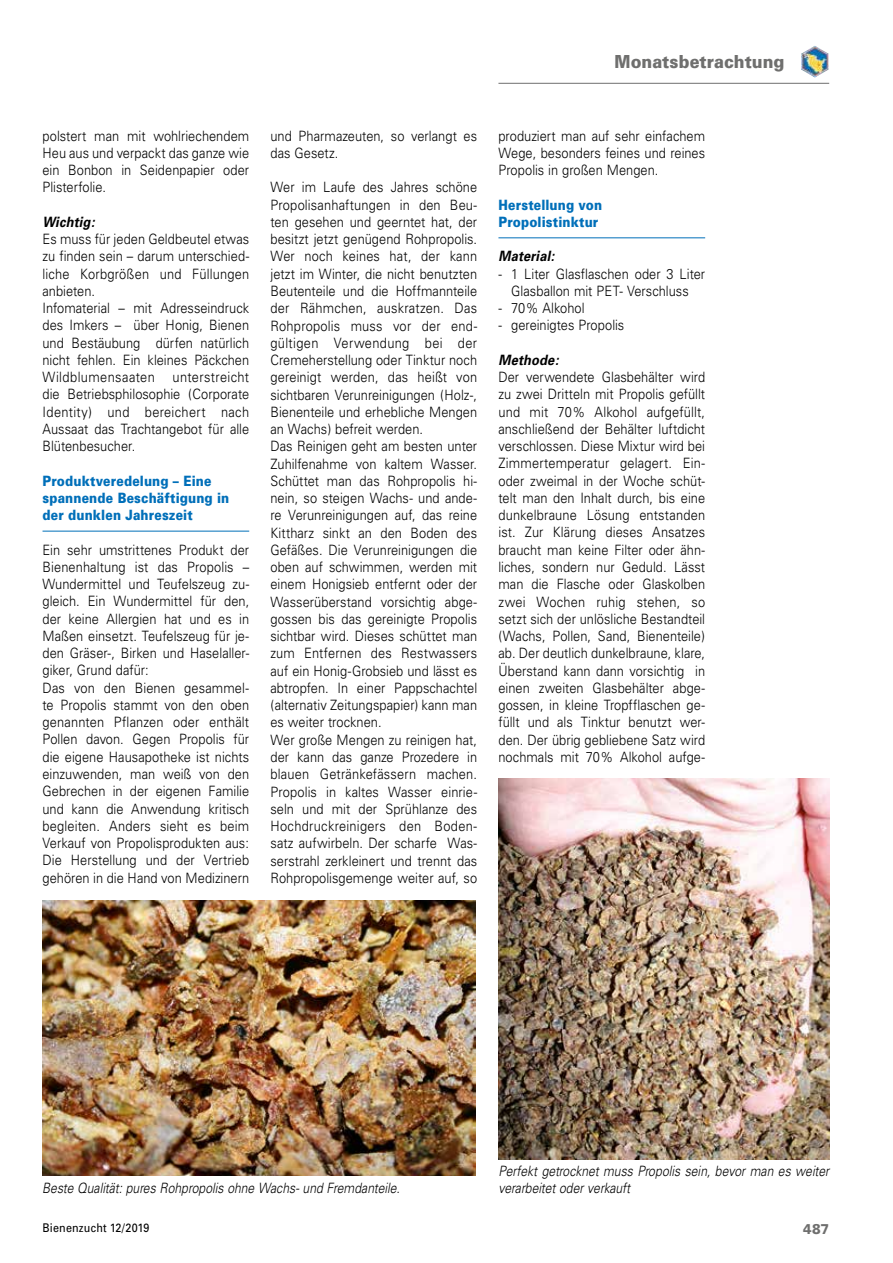
<style>
.page{position:relative;width:893px;height:1263px;background:#fff}
.page>*{position:absolute;margin:0;border:0;box-sizing:border-box;transform-origin:0 0}
.t1{font:900 18px "Univers";letter-spacing:.005em;color:#6f6f6e;scale:.9 1}
.t2{font:300 14.25px/17.2px "Univers";letter-spacing:.005em;color:#000;scale:.9 1}
.t3{font:italic 300 14.25px/17.2px "Univers";color:#000;scale:.85 1}
.t4{font:900 14.25px/17.2px "Univers";letter-spacing:.015em;color:#006fb9;scale:.85 1}
.t5{font:italic 700 14.25px "Univers";letter-spacing:.01em;color:#000;scale:.9 1}
.t6{font:900 14.25px "Univers";color:#6f6f6e;scale:.9 1}
.t7{font:12px "Univers";letter-spacing:.015em;color:#000;scale:.9 1}
</style>
<div class="page">
<hr style="left:498px;top:83px;width:331px;height:1px;background:#6f6f6e">
<img style="left:801px;top:46px;width:28px;height:32px">
<hr style="left:43px;top:531px;width:206px;height:1px;background:#006fb9">
<hr style="left:498px;top:237px;width:207px;height:1px;background:#006fb9">
<img style="left:42px;top:900px;width:434px;height:276px">
<img style="left:498px;top:779px;width:331px;height:380px">
<p class="t1" style="left:614px;top:50px;width:190px">Monatsbetrachtung</p>
<p class="t2" style="left:43px;top:127px;width:231px;text-align:justify">polstert man mit wohlriechendem Heu aus und verpackt das ganze wie ein Bonbon in Seidenpapier oder Plisterfolie.</p>
<p class="t5" style="left:43px;top:213px;width:59px">Wichtig:</p>
<p class="t2" style="left:43px;top:230px;width:231px">Es muss für jeden Geldbeutel etwas zu finden sein – darum unterschied&shy;liche Korbgrößen und Füllungen anbieten.<br>Infomaterial – mit Adresseindruck des Imkers – über Honig, Bienen und Bestäubung dürfen natürlich nicht fehlen. Ein kleines Päckchen<br>Wildblumensaaten unterstreicht die Betriebsphilosophie (Corporate<br>Identity) und bereichert nach<br>Aussaat das Trachtangebot für alle<br>Blütenbesucher.</p>
<p class="t4" style="left:43px;top:472px;width:221px">Produktveredelung – Eine spannende Beschäftigung in der dunklen Jahreszeit</p>
<p class="t2" style="left:43px;top:541px;width:231px">Ein sehr umstrittenes Produkt der<br>Bienenhaltung ist das Propolis –<br>Wundermittel und Teufelszeug zu&shy;gleich. Ein Wundermittel für den, der keine Allergien hat und es in<br>Maßen einsetzt. Teufelszeug für je&shy;den Gräser-, Birken und Haselaller&shy;giker, Grund dafür:<br>Das von den Bienen gesammel&shy;te Propolis stammt von den oben genannten Pflanzen oder enthält<br>Pollen davon. Gegen Propolis für die eigene Hausapotheke ist nichts einzuwenden, man weiß von den<br>Gebrechen in der eigenen Familie und kann die Anwendung kritisch begleiten. Anders sieht es beim<br>Verkauf von Propolisprodukten aus:<br>Die Herstellung und der Vertrieb gehören in die Hand von Medizinern</p>
<p class="t2" style="left:270px;top:127px;width:231px">und Pharmazeuten, so verlangt es das Gesetz.</p>
<p class="t2" style="left:270px;top:179px;width:231px">Wer im Laufe des Jahres schöne Propolisanhaftungen in den Beu&shy;ten gesehen und geerntet hat, der besitzt jetzt genügend Rohpropolis.<br>Wer noch keines hat, der kann jetzt im Winter, die nicht benutzten Beutenteile und die Hoffmannteile der Rähmchen, auskratzen. Das Rohpropolis muss vor der end&shy;gültigen Verwendung bei der Cremeherstellung oder Tinktur noch gereinigt werden, das heißt von sichtbaren Verunreinigungen (Holz-, Bienenteile und erhebliche Mengen an Wachs) befreit werden.<br>Das Reinigen geht am besten unter Zuhilfenahme von kaltem Wasser.<br>Schüttet man das Rohpropolis hi&shy;nein, so steigen Wachs- und ande&shy;re Verunreinigungen auf, das reine Kittharz sinkt an den Boden des Gefäßes. Die Verunreinigungen die oben auf schwimmen, werden mit einem Honigsieb entfernt oder der Wasserüberstand vorsichtig abge&shy;gossen bis das gereinigte Propolis sichtbar wird. Dieses schüttet man zum Entfernen des Restwassers auf ein Honig-Grobsieb und lässt es abtropfen. In einer Pappschachtel (alternativ Zeitungspapier) kann man es weiter trocknen.<br>Wer große Mengen zu reinigen hat, der kann das ganze Prozedere in blauen Getränkefässern machen.<br>Propolis in kaltes Wasser einrie&shy;seln und mit der Sprühlanze des Hochdruckreinigers den Boden&shy;satz aufwirbeln. Der scharfe Was&shy;serstrahl zerkleinert und trennt das Rohpropolisgemenge weiter auf, so</p>
<p class="t2" style="left:498px;top:127px;width:231px;text-align:justify">produziert man auf sehr einfachem Wege, besonders feines und reines Propolis in großen Mengen.</p>
<p class="t4" style="left:498px;top:196px;width:123px">Herstellung von<br>Propolistinktur</p>
<p class="t5" style="left:498px;top:248px;width:64px">Material:</p>
<p class="t2" style="left:498px;top:265px;width:231px;text-align:center">- 1 Liter Glasflaschen oder 3 Liter<br>Glasballon mit PET- Verschluss</p>
<p class="t2" style="left:498px;top:299px;width:97px">- 70% Alkohol</p>
<p class="t2" style="left:498px;top:317px;width:141px">- gereinigtes Propolis</p>
<p class="t5" style="left:498px;top:351px;width:68px">Methode:</p>
<p class="t2" style="left:498px;top:368px;width:231px;text-align:justify">Der verwendete Glasbehälter wird zu zwei Dritteln mit Propolis gefüllt und mit 70% Alkohol aufgefüllt, anschließend der Behälter luftdicht verschlossen. Diese Mixtur wird bei Zimmertemperatur gelagert. Ein&shy;oder zweimal in der Woche schüt&shy;telt man den Inhalt durch, bis eine dunkelbraune Lösung entstanden ist. Zur Klärung dieses Ansatzes braucht man keine Filter oder ähn&shy;liches, sondern nur Geduld. Lässt man die Flasche oder Glaskolben zwei Wochen ruhig stehen, so setzt sich der unlösliche Bestandteil (Wachs, Pollen, Sand, Bienenteile) ab. Der deutlich dunkelbraune, klare, Überstand kann dann vorsichtig in einen zweiten Glasbehälter abge&shy;gossen, in kleine Tropfflaschen ge&shy;füllt und als Tinktur benutzt wer&shy;den. Der übrig gebliebene Satz wird nochmals mit 70% Alkohol aufge-</p>
<p class="t3" style="left:42px;top:1179px;width:422px">Beste Qualität: pures Rohpropolis ohne Wachs- und Fremdanteile.</p>
<p class="t3" style="left:498px;top:1162px;width:391px">Perfekt getrocknet muss Propolis sein, bevor man es weiter verarbeitet oder verkauft</p>
<p class="t7" style="left:43px;top:1221px;width:120px">Bienenzucht 12/2019</p>
<p class="t6" style="left:803px;top:1220px;width:30px">487</p>
</div>
